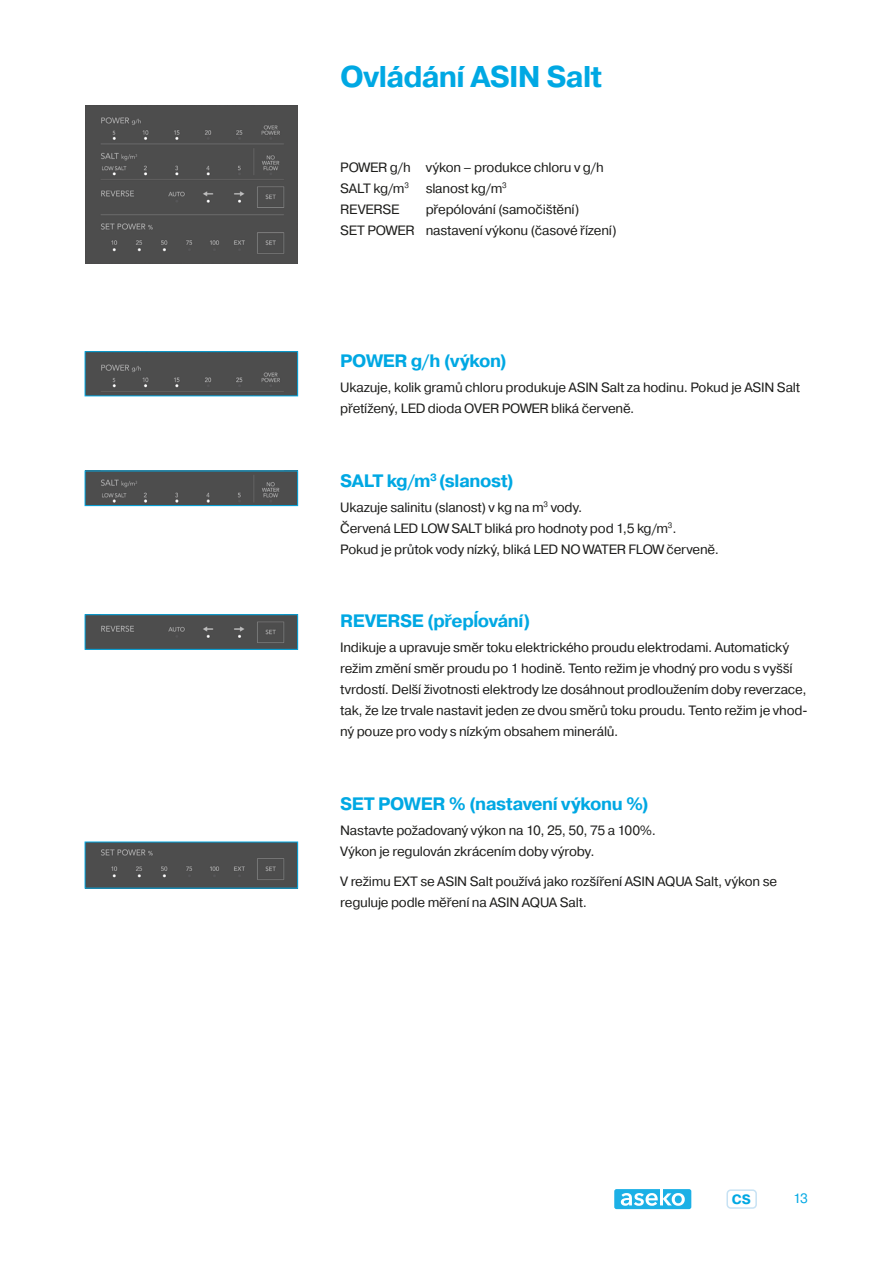
<style>
.page{position:relative;width:893px;height:1263px;background:#fff}
.page>*{position:absolute;margin:0;border:0;box-sizing:border-box;transform-origin:0 0}
.Nadpis_1{font:700 30px "Pragmatica";letter-spacing:-.03em;color:#00a8e3}
.Nadpis_2{font:700 18px "Pragmatica";letter-spacing:-.025em;color:#00a8e3}
.Text_v_tabulce{font:13.5px/21px "Pragmatica";letter-spacing:-.015em;color:#1d1d1b}
.t1{font:700 13.5px "Pragmatica";color:#00a8e3}
.t2{font:13.5px "Pragmatica";color:#00a8e3}
</style>
<div class="page">
<div style="left:726px;top:1189px;width:31px;height:20px;border:2px solid #c7e2f4;border-radius:4px"></div>
<svg style="left:614px;top:1189px;width:77px;height:20px"></svg>
<img style="left:85px;top:105px;width:213px;height:159px">
<img style="left:87px;top:353px;width:209px;height:41px">
<div style="left:85px;top:351px;width:213px;height:45px;border:1px solid #00a8e3"></div>
<img style="left:87px;top:473px;width:209px;height:31px">
<div style="left:85px;top:471px;width:213px;height:35px;border:1px solid #00a8e3"></div>
<img style="left:87px;top:616px;width:209px;height:32px">
<div style="left:85px;top:614px;width:213px;height:36px;border:1px solid #00a8e3"></div>
<img style="left:87px;top:844px;width:209px;height:42px">
<p class="Nadpis_1" style="left:340px;top:58px;width:263px">Ovládání ASIN Salt</p>
<p class="Text_v_tabulce" style="left:340px;top:157px;width:265px">POWER g/h výkon – produkce chloru v g/h<br>SALT kg/m<sup>3</sup> slanost kg/m<sup>3<br></sup>REVERSE</p>
<p class="Text_v_tabulce" style="left:340px;top:199px;width:278px;text-indent:85px">přepólování (samočištění)<br>SET POWER nastavení výkonu (časové řízení)</p>
<p class="Nadpis_2" style="left:340px;top:349px;width:168px">POWER g/h (výkon)</p>
<p class="Text_v_tabulce" style="left:340px;top:378px;width:461px">Ukazuje, kolik gramů chloru produkuje ASIN Salt za hodinu. Pokud je ASIN Salt přetížený, LED dioda OVER POWER bliká červeně.</p>
<p class="Nadpis_2" style="left:340px;top:469px;width:175px">SALT kg/m<sup>3</sup> (slanost)</p>
<p class="Text_v_tabulce" style="left:340px;top:497px;width:380px">Ukazuje salinitu (slanost) v kg na m<sup>3</sup> vody.<br>Červená LED LOW SALT bliká pro hodnoty pod 1,5 kg/m<sup>3</sup>.<br>Pokud je průtok vody nízký, bliká LED NO WATER FLOW červeně.</p>
<p class="Nadpis_2" style="left:340px;top:609px;width:192px">REVERSE (přepĺování)</p>
<p class="Text_v_tabulce" style="left:340px;top:638px;width:469px">Indikuje a upravuje směr toku elektrického proudu elektrodami. Automatický režim změní směr proudu po 1 hodině. Tento režim je vhodný pro vodu s vyšší tvrdostí. Delší životnosti elektrody lze dosáhnout prodloužením doby reverzace, tak, že lze trvale nastavit jeden ze dvou směrů toku proudu. Tento režim je vhod&shy;ný pouze pro vody s nízkým obsahem minerálů.</p>
<p class="Nadpis_2" style="left:340px;top:792px;width:310px">SET POWER % (nastavení výkonu %)</p>
<p class="Text_v_tabulce" style="left:340px;top:820px;width:317px">Nastavte požadovaný výkon na 10, 25, 50, 75 a 100%.<br>Výkon je regulován zkrácením doby výroby.</p>
<p class="Text_v_tabulce" style="left:340px;top:871px;width:438px">V režimu EXT se ASIN Salt používá jako rozšíření ASIN AQUA Salt, výkon se reguluje podle měření na ASIN AQUA Salt.</p>
<p class="t1" style="left:732px;top:1190px;width:20px">CS</p>
<p class="t2" style="left:793px;top:1190px;width:16px">13</p>
</div>
